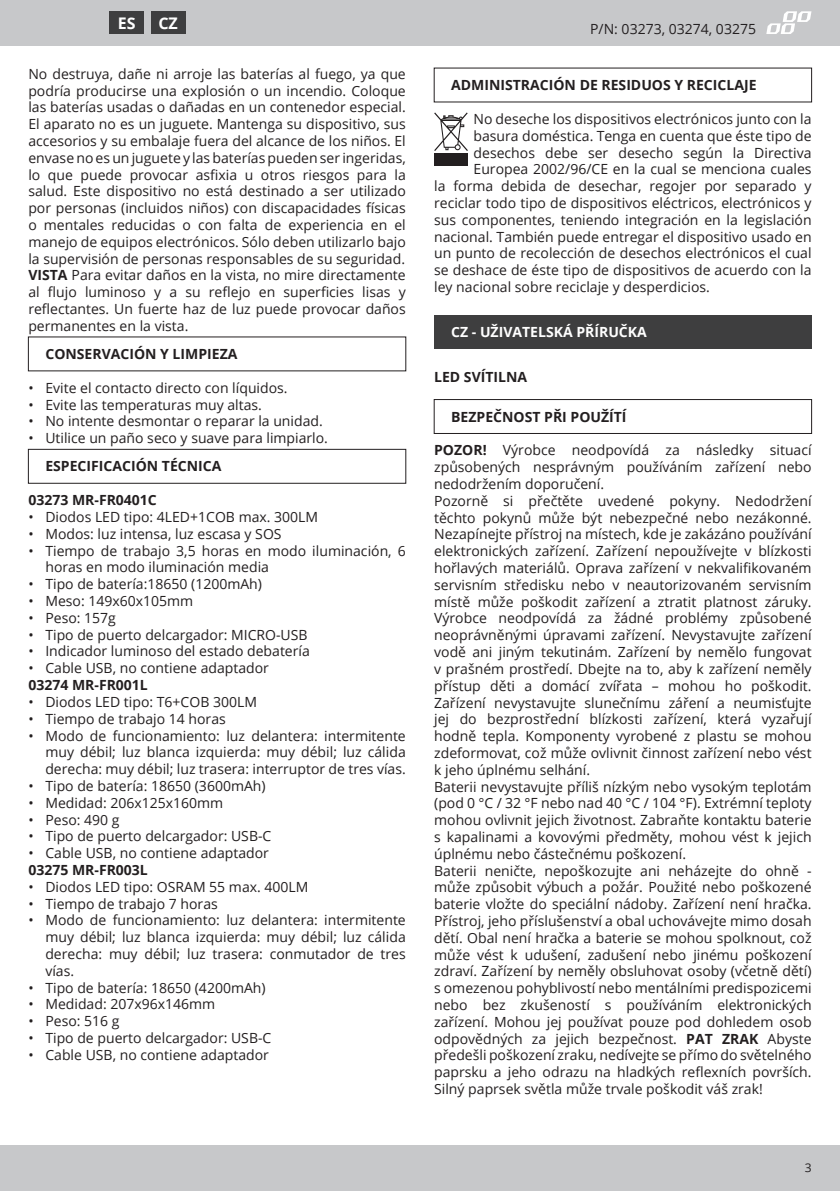
<style>
.page{position:relative;width:840px;height:1191px;background:#fff}
.page>*{position:absolute;margin:0;border:0;box-sizing:border-box;transform-origin:0 0}
.Jezyk_Ikona{font:700 16px "Open Sans";color:#fff}
.Tekst{font:14px/16.8px "Open Sans";color:#231f20;text-align:justify}
.Nagłówek_ROZDZIAŁU{font:700 14px "Open Sans";color:#231f20}
.Tekst-2{font:700 14px "Open Sans";color:#231f20}
.Jezyk{font:700 14px "Open Sans";color:#fff}
.Nazwa_produktu{font:700 14px "Open Sans";color:#231f20}
.t1{font:12px "Open Sans";color:#231f20}
.s1{font-weight:700}
</style>
<div class="page">
<div style="left:0;top:0;width:839px;height:45px;background:#c7c8ca"></div>
<div style="left:0;top:1145px;width:839px;height:46px;background:#c7c8ca"></div>
<svg style="left:766px;top:11px;width:45px;height:23px"></svg>
<div style="left:28px;top:449px;width:378px;height:35px;border:1px solid #231f20"></div>
<div style="left:434px;top:315px;width:377px;height:34px;background:#3e3e3f"></div>
<div style="left:433px;top:399px;width:378px;height:35px;border:1px solid #231f20"></div>
<svg style="left:434px;top:112px;width:33px;height:39px"></svg>
<div style="left:434px;top:153px;width:33px;height:13px;background:#231f20"></div>
<div style="left:110px;top:11px;width:34px;height:23px;background:#3e3e3f"></div>
<div style="left:151px;top:11px;width:34px;height:23px;background:#3e3e3f"></div>
<p class="Jezyk_Ikona" style="left:118px;top:12px;width:19px">ES</p>
<p class="Jezyk_Ikona" style="left:158px;top:12px;width:21px">CZ</p>
<p class="Tekst" style="left:28px;top:65px;width:379px">No destruya, dañe ni arroje las baterías al fuego, ya que podría producirse una explosión o un incendio. Coloque las baterías usadas o dañadas en un contenedor especial.<br>El aparato no es un juguete. Mantenga su dispositivo, sus accesorios y su embalaje fuera del alcance de los niños. El envase no es un juguete y las baterías pueden ser ingeridas, lo que puede provocar asfixia u otros riesgos para la salud. Este dispositivo no está destinado a ser utilizado por personas (incluidos niños) con discapacidades físicas o mentales reducidas o con falta de experiencia en el manejo de equipos electrónicos. Sólo deben utilizarlo bajo la supervisión de personas responsables de su seguridad.</p>
<p class="Tekst" style="left:28px;top:267px;width:379px"><span class="s1">VISTA</span> Para evitar daños en la vista, no mire directamente al flujo luminoso y a su reflejo en superficies lisas y reflectantes. Un fuerte haz de luz puede provocar daños permanentes en la vista.</p>
<p class="Nagłówek_ROZDZIAŁU" style="left:45px;top:344px;width:193px">CONSERVACIÓN Y LIMPIEZA</p>
<p class="Tekst" style="left:28px;top:379px;width:260px">• Evite el contacto directo con líquidos.</p>
<p class="Tekst" style="left:28px;top:396px;width:235px">• Evite las temperaturas muy altas.</p>
<p class="Tekst" style="left:28px;top:412px;width:296px">• No intente desmontar o reparar la unidad.</p>
<p class="Tekst" style="left:28px;top:429px;width:301px">• Utilice un paño seco y suave para limpiarlo.</p>
<p class="Nagłówek_ROZDZIAŁU" style="left:45px;top:456px;width:177px">ESPECIFICACIÓN TÉCNICA</p>
<p class="Tekst-2" style="left:28px;top:490px;width:130px">03273 MR-FR0401C</p>
<p class="Tekst" style="left:28px;top:508px;width:291px">• Diodos LED tipo: 4LED+1COB max. 300LM</p>
<p class="Tekst" style="left:28px;top:525px;width:254px">• Modos: luz intensa, luz escasa y SOS</p>
<p class="Tekst" style="left:45px;top:542px;width:362px;text-indent:-17px">• Tiempo de trabajo 3,5 horas en modo iluminación, 6 horas en modo iluminación media</p>
<p class="Tekst" style="left:28px;top:575px;width:235px">• Tipo de batería:18650 (1200mAh)</p>
<p class="Tekst" style="left:28px;top:592px;width:166px">• Meso: 149x60x105mm</p>
<p class="Tekst" style="left:28px;top:609px;width:89px">• Peso: 157g</p>
<p class="Tekst" style="left:28px;top:626px;width:280px">• Tipo de puerto delcargador: MICRO-USB</p>
<p class="Tekst" style="left:28px;top:642px;width:283px">• Indicador luminoso del estado debatería</p>
<p class="Tekst" style="left:28px;top:659px;width:242px">• Cable USB, no contiene adaptador</p>
<p class="Tekst-2" style="left:28px;top:675px;width:121px">03274 MR-FR001L</p>
<p class="Tekst" style="left:28px;top:693px;width:230px">• Diodos LED tipo: T6+COB 300LM</p>
<p class="Tekst" style="left:28px;top:710px;width:199px">• Tiempo de trabajo 14 horas</p>
<p class="Tekst" style="left:45px;top:726px;width:362px;text-indent:-17px">• Modo de funcionamiento: luz delantera: intermitente muy débil; luz blanca izquierda: muy débil; luz cálida derecha: muy débil; luz trasera: interruptor de tres vías.</p>
<p class="Tekst" style="left:28px;top:777px;width:239px">• Tipo de batería: 18650 (3600mAh)</p>
<p class="Tekst" style="left:28px;top:794px;width:196px">• Medidad: 206x125x160mm</p>
<p class="Tekst" style="left:28px;top:810px;width:93px">• Peso: 490 g</p>
<p class="Tekst" style="left:28px;top:827px;width:244px">• Tipo de puerto delcargador: USB-C</p>
<p class="Tekst" style="left:28px;top:844px;width:242px">• Cable USB, no contiene adaptador</p>
<p class="Tekst-2" style="left:28px;top:860px;width:121px">03275 MR-FR003L</p>
<p class="Tekst" style="left:28px;top:878px;width:281px">• Diodos LED tipo: OSRAM 55 max. 400LM</p>
<p class="Tekst" style="left:28px;top:894px;width:191px">• Tiempo de trabajo 7 horas</p>
<p class="Tekst" style="left:45px;top:911px;width:362px;text-indent:-17px">• Modo de funcionamiento: luz delantera: intermitente muy débil; luz blanca izquierda: muy débil; luz cálida derecha: muy débil; luz trasera: conmutador de tres vías.</p>
<p class="Tekst" style="left:28px;top:978px;width:239px">• Tipo de batería: 18650 (4200mAh)</p>
<p class="Tekst" style="left:28px;top:995px;width:188px">• Medidad: 207x96x146mm</p>
<p class="Tekst" style="left:28px;top:1012px;width:93px">• Peso: 516 g</p>
<p class="Tekst" style="left:28px;top:1029px;width:244px">• Tipo de puerto delcargador: USB-C</p>
<p class="Tekst" style="left:28px;top:1046px;width:242px">• Cable USB, no contiene adaptador</p>
<p class="Tekst" style="left:589px;top:20px;width:167px">P/N: 03273, 03274, 03275</p>
<p class="Nagłówek_ROZDZIAŁU" style="left:451px;top:75px;width:306px">ADMINISTRACIÓN DE RESIDUOS Y RECICLAJE</p>
<p class="Tekst" style="left:473px;top:110px;width:339px">No deseche los dispositivos electrónicos junto con la</p>
<p class="Tekst" style="left:473px;top:127px;width:339px">basura doméstica. Tenga en cuenta que éste tipo de</p>
<p class="Tekst" style="left:473px;top:144px;width:339px">desechos debe ser desecho según la Directiva</p>
<p class="Tekst" style="left:473px;top:160px;width:339px">Europea 2002/96/CE en la cual se menciona cuales</p>
<p class="Tekst" style="left:434px;top:177px;width:378px">la forma debida de desechar, regojer por separado y</p>
<p class="Tekst" style="left:434px;top:194px;width:379px">reciclar todo tipo de dispositivos eléctricos, electrónicos y</p>
<p class="Tekst" style="left:434px;top:211px;width:379px">sus componentes, teniendo integración en la legislación</p>
<p class="Tekst" style="left:434px;top:228px;width:379px">nacional. También puede entregar el dispositivo usado en</p>
<p class="Tekst" style="left:434px;top:244px;width:379px">un punto de recolección de desechos electrónicos el cual</p>
<p class="Tekst" style="left:434px;top:261px;width:379px">se deshace de éste tipo de dispositivos de acuerdo con la</p>
<p class="Tekst" style="left:434px;top:278px;width:277px">ley nacional sobre reciclaje y desperdicios.</p>
<p class="Jezyk" style="left:451px;top:322px;width:197px">CZ - UŽIVATELSKÁ PŘÍRUČKA</p>
<p class="Nazwa_produktu" style="left:434px;top:367px;width:94px">LED SVÍTILNA</p>
<p class="Nagłówek_ROZDZIAŁU" style="left:451px;top:406px;width:177px">BEZPEČNOST PŘI POUŽÍTÍ</p>
<p class="Tekst" style="left:434px;top:441px;width:379px"><span class="s1">POZOR!</span> Výrobce neodpovídá za následky situací způsobených nesprávným používáním zařízení nebo nedodržením doporučení.</p>
<p class="Tekst" style="left:434px;top:492px;width:379px">Pozorně si přečtěte uvedené pokyny. Nedodržení těchto pokynů může být nebezpečné nebo nezákonné.<br>Nezapínejte přístroj na místech, kde je zakázáno používání elektronických zařízení. Zařízení nepoužívejte v blízkosti hořlavých materiálů. Oprava zařízení v nekvalifikovaném servisním středisku nebo v neautorizovaném servisním místě může poškodit zařízení a ztratit platnost záruky.<br>Výrobce neodpovídá za žádné problémy způsobené neoprávněnými úpravami zařízení. Nevystavujte zařízení vodě ani jiným tekutinám. Zařízení by nemělo fungovat v prašném prostředí. Dbejte na to, aby k zařízení neměly přístup děti a domácí zvířata – mohou ho poškodit.<br>Zařízení nevystavujte slunečnímu záření a neumisťujte jej do bezprostřední blízkosti zařízení, která vyzařují hodně tepla. Komponenty vyrobené z plastu se mohou zdeformovat, což může ovlivnit činnost zařízení nebo vést k jeho úplnému selhání.</p>
<p class="Tekst" style="left:434px;top:777px;width:379px">Baterii nevystavujte příliš nízkým nebo vysokým teplotám (pod 0 °C / 32 °F nebo nad 40 °C / 104 °F). Extrémní teploty mohou ovlivnit jejich životnost. Zabraňte kontaktu baterie s kapalinami a kovovými předměty, mohou vést k jejich úplnému nebo částečnému poškození.</p>
<p class="Tekst" style="left:434px;top:861px;width:379px">Baterii neničte, nepoškozujte ani neházejte do ohně - může způsobit výbuch a požár. Použité nebo poškozené baterie vložte do speciální nádoby. Zařízení není hračka.<br>Přístroj, jeho příslušenství a obal uchovávejte mimo dosah dětí. Obal není hračka a baterie se mohou spolknout, což může vést k udušení, zadušení nebo jinému poškození zdraví. Zařízení by neměly obsluhovat osoby (včetně dětí) s omezenou pohyblivostí nebo mentálními predispozicemi nebo bez zkušeností s používáním elektronických zařízení. Mohou jej používat pouze pod dohledem osob odpovědných za jejich bezpečnost. <span class="s1">PAT ZRAK</span> Abyste předešli poškození zraku, nedívejte se přímo do světelného paprsku a jeho odrazu na hladkých reflexních površích.<br>Silný paprsek světla může trvale poškodit váš zrak!</p>
<p class="t1" style="left:804px;top:1159px;width:8px">3</p>
</div>
